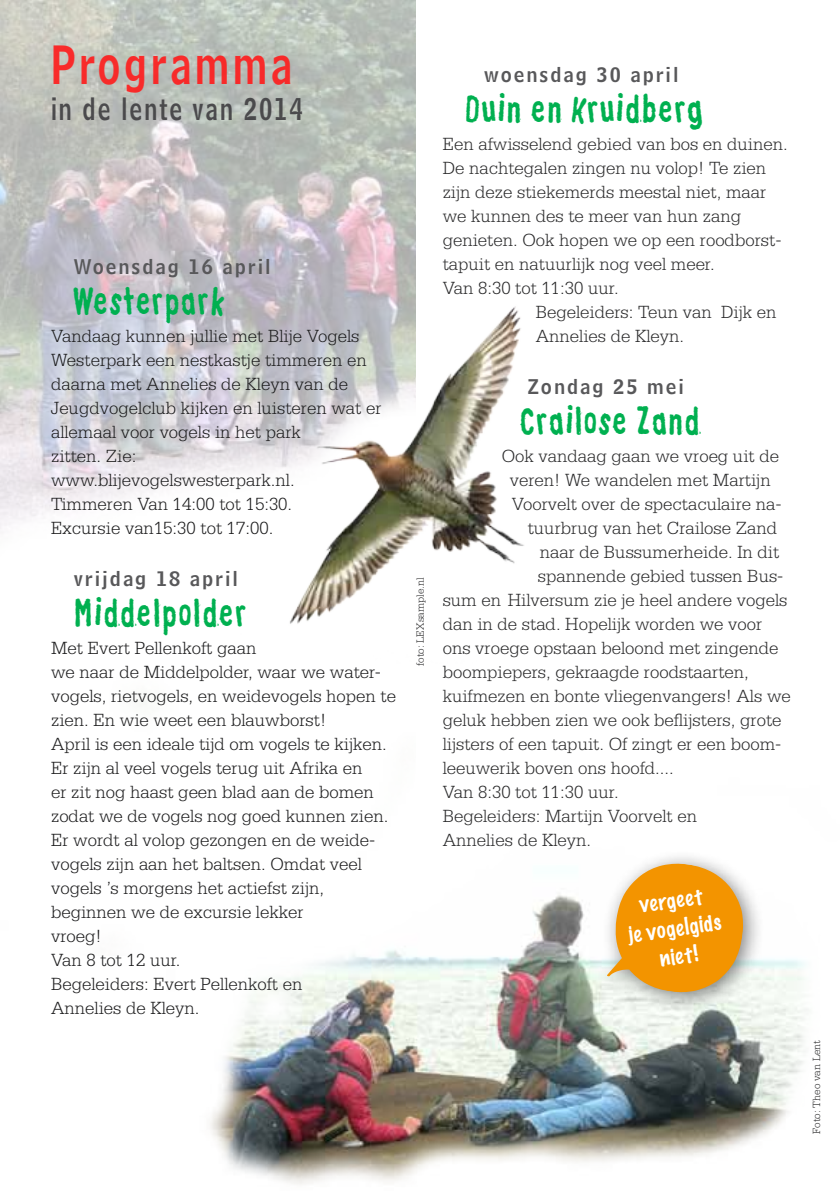
<style>
.page{position:relative;width:840px;height:1191px;background:#fff}
.page>*{position:absolute;margin:0;border:0;box-sizing:border-box;transform-origin:0 0}
.t1{font:52px "Bell Centennial Name And Number";letter-spacing:.08em;color:#ff1a1a;scale:.8 1}
.t2{font:36px "Linotype Russisch Brot Eat";letter-spacing:.08em;color:#00b050;scale:.8 1}
.t3{font:30px "Bell Centennial Name And Number";letter-spacing:.08em;color:#3e3d40;scale:.8 1}
.t4{font:100 21px/28px "Marker Felt";color:#fff;text-align:center}
.t5{font:20px "Bell Centennial Name And Number";letter-spacing:.1em;color:#58585a}
.t6{font:300 18.6px "Serifa";color:#282829}
.t7{font:300 18.6px/24px "Serifa";color:#1b1b1c}
.t8{font:300 11px "Serifa";color:#282829}
</style>
<div class="page">
<img style="left:0;top:0;width:415px;height:529px">
<img style="left:210px;top:895px;width:598px;height:290px">
<div style="left:594px;top:849px;width:171px;height:166px;background:#000;opacity:.5"></div>
<svg style="left:605px;top:855px;width:146px;height:145px"></svg>
<img style="left:240px;top:284px;width:284px;height:340px">
<h1 class="t1" style="left:50px;top:32px;width:304px">Programma</h1>
<h3 class="t3" style="left:50px;top:90px;width:317px">in de lente van 2014</h3>
<p class="t5" style="left:74px;top:254px;width:198px">Woensdag 16 april</p>
<h2 class="t2" style="left:74px;top:277px;width:189px">Westerpark</h2>
<p class="t7" style="left:51px;top:324px;width:332px">Vandaag kunnen jullie met Blije Vogels<br>Westerpark een nestkastje timmeren en daarna met Annelies de Kleyn van de<br>Jeugdvogelclub kijken en luisteren wat er allemaal voor vogels in het park<br>zitten. Zie: www.blijevogelswesterpark.nl.<br>Timmeren Van 14:00 tot 15:30.<br>Excursie van15:30 tot 17:00.</p>
<p class="t5" style="left:74px;top:566px;width:166px">vrijdag 18 april</p>
<h2 class="t2" style="left:74px;top:589px;width:217px">Middelpolder</h2>
<p class="t7" style="left:51px;top:636px;width:346px">Met Evert Pellenkoft gaan<br>we naar de Middelpolder, waar we water&shy;vogels, rietvogels, en weidevogels hopen te zien. En wie weet een blauwborst!<br>April is een ideale tijd om vogels te kijken.<br>Er zijn al veel vogels terug uit Afrika en<br>er zit nog haast geen blad aan de bomen zodat we de vogels nog goed kunnen zien.<br>Er wordt al volop gezongen en de weide&shy;vogels zijn aan het baltsen. Omdat veel vogels ’s morgens het actiefst zijn, beginnen we de excursie lekker<br>vroeg!<br>Van 8 tot 12 uur.<br>Begeleiders: Evert Pellenkoft en<br>Annelies de Kleyn.</p>
<p class="t8" style="left:414px;top:666px;width:90px;rotate:-90deg">foto: LEXsample.nl</p>
<p class="t5" style="left:484px;top:62px;width:196px">woensdag 30 april</p>
<h2 class="t2" style="left:465px;top:85px;width:298px">Duin en Kruidberg</h2>
<p class="t6" style="left:442px;top:134px;width:346px">Een afwisselend gebied van bos en duinen.</p>
<p class="t6" style="left:442px;top:158px;width:325px">De nachtegalen zingen nu volop! Te zien</p>
<p class="t6" style="left:442px;top:182px;width:325px">zijn deze stiekemerds meestal niet, maar</p>
<p class="t6" style="left:442px;top:206px;width:300px">we kunnen des te meer van hun zang</p>
<p class="t6" style="left:442px;top:230px;width:340px">genieten. Ook hopen we op een roodborst-</p>
<p class="t6" style="left:442px;top:254px;width:273px">tapuit en natuurlijk nog veel meer.</p>
<p class="t6" style="left:442px;top:278px;width:177px">Van 8:30 tot 11:30 uur.</p>
<p class="t6" style="left:535px;top:302px;width:242px">Begeleiders: Teun van Dijk en</p>
<p class="t6" style="left:535px;top:326px;width:150px">Annelies de Kleyn.</p>
<p class="t5" style="left:527px;top:374px;width:158px">Zondag 25 mei</p>
<h2 class="t2" style="left:519px;top:397px;width:226px">Crailose Zand</h2>
<p class="t6" style="left:501px;top:446px;width:278px">Ook vandaag gaan we vroeg uit de</p>
<p class="t6" style="left:509px;top:470px;width:262px">veren! We wandelen met Martijn</p>
<p class="t6" style="left:511px;top:494px;width:271px">Voorvelt over de spectaculaire na-</p>
<p class="t6" style="left:527px;top:518px;width:251px">tuurbrug van het Crailose Zand</p>
<p class="t6" style="left:539px;top:542px;width:241px">naar de Bussumerheide. In dit</p>
<p class="t6" style="left:537px;top:566px;width:247px">spannende gebied tussen Bus-</p>
<p class="t6" style="left:442px;top:590px;width:346px">sum en Hilversum zie je heel andere vogels</p>
<p class="t6" style="left:442px;top:614px;width:321px">dan in de stad. Hopelijk worden we voor</p>
<p class="t6" style="left:442px;top:638px;width:337px">ons vroege opstaan beloond met zingende</p>
<p class="t6" style="left:442px;top:662px;width:307px">boompiepers, gekraagde roodstaarten,</p>
<p class="t6" style="left:442px;top:685px;width:349px">kuifmezen en bonte vliegenvangers! Als we</p>
<p class="t6" style="left:442px;top:709px;width:340px">geluk hebben zien we ook beflijsters, grote</p>
<p class="t6" style="left:442px;top:733px;width:340px">lijsters of een tapuit. Of zingt er een boom-</p>
<p class="t6" style="left:442px;top:757px;width:232px">leeuwerik boven ons hoofd....</p>
<p class="t6" style="left:442px;top:781px;width:177px">Van 8:30 tot 11:30 uur.</p>
<p class="t6" style="left:442px;top:805px;width:256px">Begeleiders: Martijn Voorvelt en</p>
<p class="t6" style="left:442px;top:829px;width:150px">Annelies de Kleyn.</p>
<p class="t4" style="left:622px;top:892px;width:95px;rotate:-8deg">vergeet<br>je vogelgids niet!</p>
<p class="t8" style="left:810px;top:1134px;width:96px;rotate:-90deg">Foto: Theo van Lent</p>
</div>
